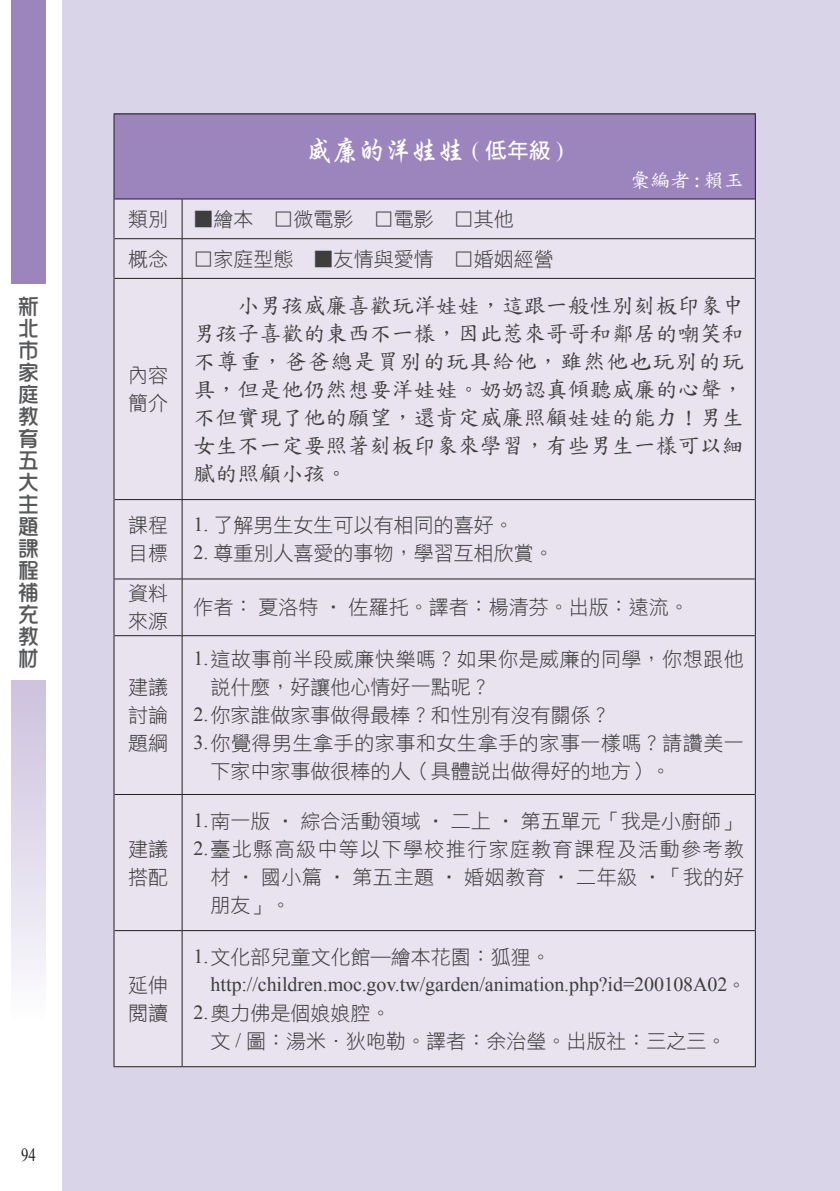
<style>
.page{position:relative;width:840px;height:1191px;background:#fff}
.page>*{position:absolute;margin:0;border:0;box-sizing:border-box;transform-origin:0 0}
.t1{font:28px "Singkai EG Bold Big 5";letter-spacing:-.05em;color:#fff}
.t2{font:22px/28px "DF Biao Kai W5 WINP BF";color:#3e3e3f;text-align:justify}
.t3{font:22px/22px "DF Hua Zong W5 WINP BF";color:#57585a;text-align:justify}
.t4{font:20px/28px "DF Hei W3 WINP BF";color:#3e3e3f}
.t5{font:20px "Times New Roman";letter-spacing:-.005em;color:#3e3e3f}
.t6{font:20px "DF Hei W3 WINP BF";letter-spacing:.025em;color:#3e3e3f}
.t7{font:20px "DF Hei W3 WINP BF";letter-spacing:.03em;color:#3e3e3f}
.t8{font:20px "DF Hei W3 WINP BF";letter-spacing:.07em;color:#3e3e3f}
.t9{font:20px "DF Biao Kai W5 WINP BF";color:#fff}
.t10{font:18.4px "Times New Roman";color:#231f20;scale:.8 1}
.s1{font-family:"Times New Roman";font-size:22px}
.s2{font-family:"DF Hei W7 WINP BF";font-size:22px}
.s3{font-family:"Times New Roman"}
.s4{font-family:"DF Hei W3 WINP BF"}
</style>
<div class="page">
<div style="left:62px;top:0;width:777px;height:1191px;background:#dad4e9"></div>
<div style="left:11px;top:0;width:34px;height:283px;background:#9c85bd"></div>
<div style="left:11px;top:680px;width:34px;height:511px;background:linear-gradient(to bottom,#d0c5e0,#fff)"></div>
<div style="left:114px;top:114px;width:641px;height:85px;background:#9c85bd"></div>
<div style="left:114px;top:200px;width:640px;height:866px;background:#e9e2ef"></div>
<hr style="left:114px;top:199px;width:68px;height:1px;background:#231f20">
<hr style="left:182px;top:199px;width:572px;height:1px;background:#231f20">
<hr style="left:182px;top:199px;width:1px;height:39px;background:#231f20">
<hr style="left:114px;top:238px;width:68px;height:1px;background:#231f20">
<hr style="left:182px;top:238px;width:572px;height:1px;background:#231f20">
<hr style="left:182px;top:239px;width:1px;height:39px;background:#231f20">
<hr style="left:114px;top:278px;width:68px;height:1px;background:#231f20">
<hr style="left:182px;top:278px;width:572px;height:1px;background:#231f20">
<hr style="left:182px;top:279px;width:1px;height:220px;background:#231f20">
<hr style="left:114px;top:499px;width:68px;height:1px;background:#231f20">
<hr style="left:182px;top:499px;width:572px;height:1px;background:#231f20">
<hr style="left:182px;top:500px;width:1px;height:79px;background:#231f20">
<hr style="left:114px;top:578px;width:68px;height:1px;background:#231f20">
<hr style="left:182px;top:578px;width:572px;height:1px;background:#231f20">
<hr style="left:182px;top:579px;width:1px;height:56px;background:#231f20">
<hr style="left:114px;top:635px;width:68px;height:1px;background:#231f20">
<hr style="left:182px;top:635px;width:572px;height:1px;background:#231f20">
<hr style="left:182px;top:636px;width:1px;height:158px;background:#231f20">
<hr style="left:114px;top:794px;width:68px;height:1px;background:#231f20">
<hr style="left:182px;top:794px;width:572px;height:1px;background:#231f20">
<hr style="left:182px;top:794px;width:1px;height:136px;background:#231f20">
<hr style="left:114px;top:930px;width:68px;height:1px;background:#231f20">
<hr style="left:182px;top:930px;width:572px;height:1px;background:#231f20">
<hr style="left:182px;top:931px;width:1px;height:135px;background:#231f20">
<hr style="left:113px;top:113px;width:69px;height:1px;background:#231f20">
<hr style="left:113px;top:114px;width:1px;height:85px;background:#231f20">
<hr style="left:182px;top:113px;width:573px;height:1px;background:#231f20">
<hr style="left:754px;top:114px;width:1px;height:85px;background:#231f20">
<hr style="left:113px;top:199px;width:1px;height:40px;background:#231f20">
<hr style="left:754px;top:199px;width:1px;height:40px;background:#231f20">
<hr style="left:113px;top:239px;width:1px;height:39px;background:#231f20">
<hr style="left:754px;top:239px;width:1px;height:39px;background:#231f20">
<hr style="left:113px;top:278px;width:1px;height:221px;background:#231f20">
<hr style="left:754px;top:278px;width:1px;height:221px;background:#231f20">
<hr style="left:113px;top:499px;width:1px;height:80px;background:#231f20">
<hr style="left:754px;top:499px;width:1px;height:80px;background:#231f20">
<hr style="left:113px;top:579px;width:1px;height:56px;background:#231f20">
<hr style="left:754px;top:579px;width:1px;height:56px;background:#231f20">
<hr style="left:113px;top:635px;width:1px;height:159px;background:#231f20">
<hr style="left:754px;top:635px;width:1px;height:159px;background:#231f20">
<hr style="left:113px;top:794px;width:1px;height:136px;background:#231f20">
<hr style="left:754px;top:794px;width:1px;height:136px;background:#231f20">
<hr style="left:113px;top:930px;width:1px;height:136px;background:#231f20">
<hr style="left:754px;top:930px;width:1px;height:136px;background:#231f20">
<hr style="left:113px;top:1066px;width:69px;height:1px;background:#231f20">
<hr style="left:182px;top:1066px;width:573px;height:1px;background:#231f20">
<p class="t3" style="left:17px;top:295px;width:23px">新北市家庭教育五大主題課程補充教材</p>
<p class="t10" style="left:21px;top:1142px;width:20px">94</p>
<h1 class="t1" style="left:304px;top:136px;width:260px">威廉的洋娃娃 <span class="s1">(</span> <span class="s2">低年級</span> <span class="s1">)</span></h1>
<p class="t4" style="left:128px;top:205px;width:41px">類別</p>
<p class="t4" style="left:193px;top:205px;width:322px">▓繪本 □微電影 □電影 □其他</p>
<p class="t4" style="left:128px;top:244px;width:41px">概念</p>
<p class="t4" style="left:193px;top:244px;width:361px">□家庭型態 ▓友情與愛情 □婚姻經營</p>
<p class="t9" style="left:629px;top:170px;width:115px">彙編者 : 賴玉</p>
<p class="t4" style="left:128px;top:361px;width:41px">內容簡介</p>
<p class="t2" style="left:193px;top:291px;width:551px;text-indent:44px">小男孩威廉喜歡玩洋娃娃，這跟一般性別刻板印象中男孩子喜歡的東西不一樣，因此惹來哥哥和鄰居的嘲笑和不尊重，爸爸總是買別的玩具給他，雖然他也玩別的玩具，但是他仍然想要洋娃娃。奶奶認真傾聽威廉的心聲，不但實現了他的願望，還肯定威廉照顧娃娃的能力！男生女生不一定要照著刻板印象來學習，有些男生一樣可以細膩的照顧小孩。</p>
<p class="t4" style="left:128px;top:511px;width:42px">課程目標</p>
<p class="t4" style="left:193px;top:511px;width:321px"><span class="s3">1.</span> 了解男生女生可以有相同的喜好。</p>
<p class="t4" style="left:193px;top:539px;width:361px"><span class="s3">2.</span> 尊重別人喜愛的事物，學習互相欣賞。</p>
<p class="t4" style="left:128px;top:579px;width:41px">資料來源</p>
<p class="t4" style="left:128px;top:673px;width:42px;text-align:justify">建議討論題綱</p>
<p class="t4" style="left:128px;top:834px;width:41px">建議搭配</p>
<p class="t4" style="left:128px;top:970px;width:41px">延伸閱讀</p>
<p class="t4" style="left:193px;top:593px;width:496px">作者：夏洛特 ‧ 佐羅托。譯者：楊清芬。出版：遠流。</p>
<p class="t7" style="left:193px;top:649px;width:551px"><span class="s3">1.</span>這故事前半段威廉快樂嗎？如果你是威廉的同學，你想跟他</p>
<p class="t4" style="left:210px;top:673px;width:281px">說什麼，好讓他心情好一點呢？</p>
<p class="t4" style="left:193px;top:701px;width:418px"><span class="s3">2.</span>你家誰做家事做得最棒？和性別有沒有關係？</p>
<p class="t6" style="left:193px;top:733px;width:551px"><span class="s3">3.</span>你覺得男生拿手的家事和女生拿手的家事一樣嗎？請讚美一</p>
<p class="t4" style="left:210px;top:757px;width:461px">下家中家事做很棒的人（具體說出做得好的地方）。</p>
<p class="t4" style="left:193px;top:806px;width:548px"><span class="s3">1.</span>南一版 ‧ 綜合活動領域 ‧ 二上 ‧ 第五單元「我是小廚師」</p>
<p class="t8" style="left:193px;top:838px;width:552px"><span class="s3">2.</span>臺北縣高級中等以下學校推行家庭教育課程及活動參考教</p>
<p class="t6" style="left:210px;top:866px;width:534px">材 ‧ 國小篇 ‧ 第五主題 ‧ 婚姻教育 ‧ 二年級 ‧「我的好</p>
<p class="t4" style="left:210px;top:890px;width:81px">朋友」。</p>
<p class="t4" style="left:193px;top:942px;width:359px"><span class="s3">1.</span>文化部兒童文化館―繪本花園：狐狸。</p>
<p class="t5" style="left:210px;top:970px;width:537px">http://children.moc.gov.tw/garden/animation.php?id=200108A02<span class="s4">。</span></p>
<p class="t4" style="left:210px;top:998px;width:517px;text-indent:-17px"><span class="s3">2.</span>奧力佛是個娘娘腔。<br>文 <span class="s3">/</span> 圖：湯米．狄咆勒。譯者：余治瑩。出版社：三之三。</p>
</div>
